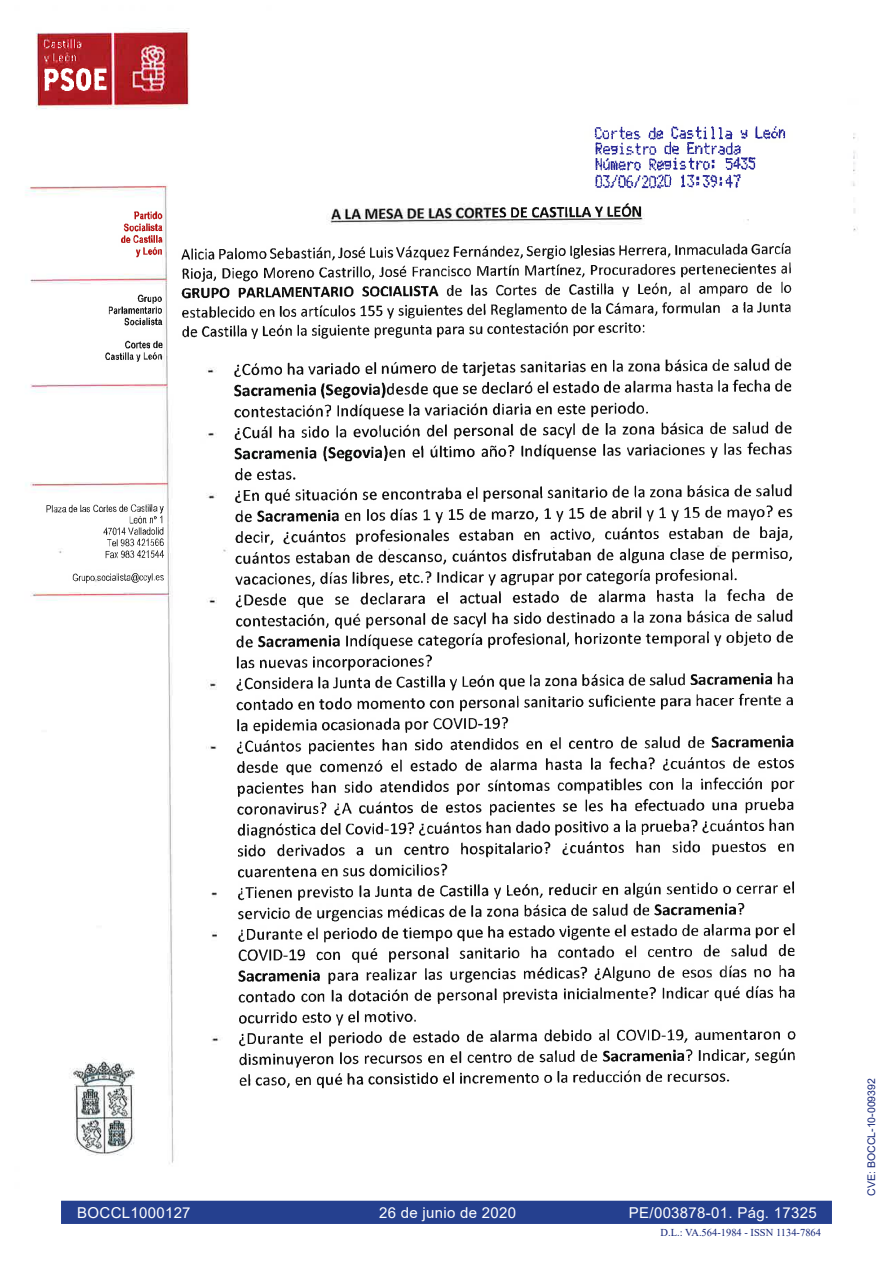
<style>
.page{position:relative;width:893px;height:1263px;background:#fff}
.page>*{position:absolute;margin:0;border:0;box-sizing:border-box;transform-origin:0 0}
.E_CVE{font:15px "Arial";letter-spacing:.02em;color:#fff}
.t1{font:10.5px "Times New Roman";color:#132477}
.t2{font:10.5px "Arial";color:#132477}
</style>
<div class="page">
<div style="left:60px;top:1200px;width:773px;height:25px;background:#25408f"></div>
<div style="left:60px;top:1199px;width:773px;height:26px;border:2px solid #fff"></div>
<img style="left:25px;top:28px;width:833px;height:1172px">
<img style="left:45px;top:40px;width:63px;height:50px">
<img style="left:122px;top:211px;width:41px;height:46px">
<img style="left:45px;top:294px;width:752px;height:794px">
<img style="left:182px;top:126px;width:610px;height:212px">
<p class="E_CVE" style="left:77px;top:1202px;width:115px">BOCCL1000127</p>
<p class="E_CVE" style="left:379px;top:1202px;width:139px">26 de junio de 2020</p>
<p class="E_CVE" style="left:629px;top:1202px;width:189px">PE/003878-01. Pág. 17325</p>
<p class="t1" style="left:661px;top:1225px;width:162px">D.L.: VA.564-1984 - ISSN 1134-7864</p>
<p class="t2" style="left:864px;top:1195px;width:119px;rotate:-90deg">CVE: BOCCL-10-009392</p>
</div>
